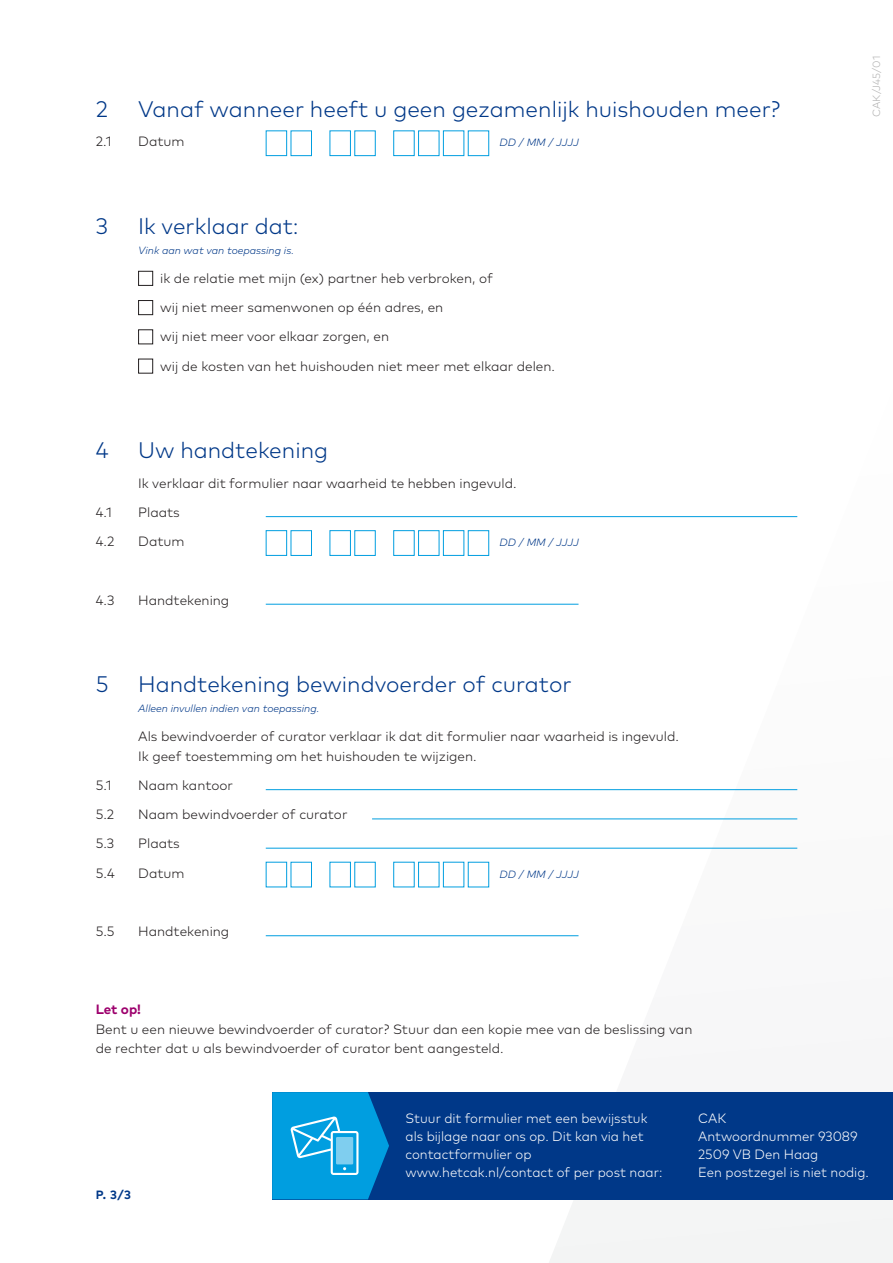
<style>
.page{position:relative;width:893px;height:1263px;background:#fff}
.page>*{position:absolute;margin:0;border:0;box-sizing:border-box;transform-origin:0 0}
._03___tussenkop{font:300 22.5px "Mark Pro";color:#003888}
._11___invulregel{font:300 13.5px "Mark Pro";color:#231f20}
._08___TOOLTIP_broodt{font:300 13.5px/18px "Mark Pro";color:#fff}
._05___platte_tekst{font:300 13.5px/19.5px "Mark Pro";color:#231f20}
._05___platte_tekst-2{font:700 13.5px "Mark Pro";color:#9d006d}
.t1{font:700 12px "Mark Pro";color:#003888}
._11___invulregel-2{font:italic 300 10.5px "Mark Pro";color:#003888}
.t2{font:300 10.5px "Mark Pro";color:#b3b3b3}
</style>
<div class="page">
<svg style="left:549px;top:516px;width:344px;height:747px"></svg>
<div style="left:272px;top:1092px;width:621px;height:107px;background:#003888"></div>
<svg style="left:272px;top:1092px;width:117px;height:107px;background:#139cda"></svg>
<div style="left:266px;top:130px;width:21px;height:26px;border:1px solid #009ee0"></div>
<div style="left:291px;top:130px;width:21px;height:26px;border:1px solid #009ee0"></div>
<div style="left:330px;top:130px;width:21px;height:26px;border:1px solid #009ee0"></div>
<div style="left:354px;top:130px;width:22px;height:26px;border:1px solid #009ee0"></div>
<div style="left:393px;top:130px;width:22px;height:26px;border:1px solid #009ee0"></div>
<div style="left:418px;top:130px;width:21px;height:26px;border:1px solid #009ee0"></div>
<div style="left:443px;top:130px;width:21px;height:26px;border:1px solid #009ee0"></div>
<div style="left:138px;top:271px;width:15px;height:15px;border:1px solid #231f20"></div>
<div style="left:138px;top:300px;width:15px;height:15px;border:1px solid #231f20"></div>
<div style="left:138px;top:329px;width:15px;height:15px;border:1px solid #231f20"></div>
<div style="left:138px;top:359px;width:15px;height:15px;border:1px solid #231f20"></div>
<hr style="left:266px;top:516px;width:531px;height:1px;background:#009ee0">
<div style="left:266px;top:530px;width:21px;height:26px;border:1px solid #009ee0"></div>
<div style="left:291px;top:530px;width:21px;height:26px;border:1px solid #009ee0"></div>
<div style="left:330px;top:530px;width:21px;height:26px;border:1px solid #009ee0"></div>
<div style="left:354px;top:530px;width:22px;height:26px;border:1px solid #009ee0"></div>
<div style="left:393px;top:530px;width:22px;height:26px;border:1px solid #009ee0"></div>
<div style="left:418px;top:530px;width:21px;height:26px;border:1px solid #009ee0"></div>
<div style="left:443px;top:530px;width:21px;height:26px;border:1px solid #009ee0"></div>
<div style="left:468px;top:530px;width:21px;height:26px;border:1px solid #009ee0"></div>
<hr style="left:266px;top:604px;width:312px;height:1px;background:#009ee0">
<hr style="left:266px;top:789px;width:531px;height:1px;background:#009ee0">
<hr style="left:372px;top:818px;width:425px;height:1px;background:#009ee0">
<hr style="left:266px;top:848px;width:531px;height:1px;background:#009ee0">
<div style="left:266px;top:862px;width:21px;height:25px;border:1px solid #009ee0"></div>
<div style="left:291px;top:862px;width:21px;height:25px;border:1px solid #009ee0"></div>
<div style="left:330px;top:862px;width:21px;height:25px;border:1px solid #009ee0"></div>
<div style="left:354px;top:862px;width:22px;height:25px;border:1px solid #009ee0"></div>
<div style="left:393px;top:862px;width:22px;height:25px;border:1px solid #009ee0"></div>
<div style="left:418px;top:862px;width:21px;height:25px;border:1px solid #009ee0"></div>
<div style="left:443px;top:862px;width:21px;height:25px;border:1px solid #009ee0"></div>
<hr style="left:266px;top:935px;width:312px;height:1px;background:#009ee0">
<p class="_03___tussenkop" style="left:96px;top:92px;width:14px">2</p>
<p class="_03___tussenkop" style="left:138px;top:92px;width:644px">Vanaf wanneer heeft u geen gezamenlijk huishouden meer?</p>
<p class="_11___invulregel" style="left:96px;top:131px;width:17px">2.1</p>
<p class="_11___invulregel" style="left:138px;top:131px;width:48px">Datum</p>
<p class="_11___invulregel-2" style="left:500px;top:135px;width:81px">DD / MM / JJJJ</p>
<p class="_03___tussenkop" style="left:96px;top:209px;width:14px">3</p>
<p class="_03___tussenkop" style="left:138px;top:209px;width:162px">Ik verklaar dat:</p>
<p class="_11___invulregel-2" style="left:138px;top:242px;width:157px">Vink aan wat van toepassing is.</p>
<p class="_11___invulregel" style="left:160px;top:268px;width:334px">ik de relatie met mijn (ex) partner heb verbroken, of</p>
<p class="_11___invulregel" style="left:160px;top:297px;width:285px">wij niet meer samenwonen op één adres, en</p>
<p class="_11___invulregel" style="left:160px;top:326px;width:230px">wij niet meer voor elkaar zorgen, en</p>
<p class="_11___invulregel" style="left:160px;top:356px;width:396px">wij de kosten van het huishouden niet meer met elkaar delen.</p>
<p class="_03___tussenkop" style="left:96px;top:433px;width:14px">4</p>
<p class="_03___tussenkop" style="left:138px;top:433px;width:191px">Uw handtekening</p>
<p class="_11___invulregel" style="left:138px;top:473px;width:380px">Ik verklaar dit formulier naar waarheid te hebben ingevuld.</p>
<p class="_11___invulregel" style="left:96px;top:502px;width:18px">4.1</p>
<p class="_11___invulregel" style="left:138px;top:502px;width:43px">Plaats</p>
<p class="_11___invulregel" style="left:96px;top:531px;width:20px">4.2</p>
<p class="_11___invulregel" style="left:138px;top:531px;width:48px">Datum</p>
<p class="_11___invulregel-2" style="left:500px;top:534px;width:81px">DD / MM / JJJJ</p>
<p class="_11___invulregel" style="left:96px;top:590px;width:20px">4.3</p>
<p class="_11___invulregel" style="left:138px;top:590px;width:93px">Handtekening</p>
<p class="_03___tussenkop" style="left:96px;top:667px;width:14px">5</p>
<p class="_03___tussenkop" style="left:138px;top:667px;width:435px">Handtekening bewindvoerder of curator</p>
<p class="_11___invulregel-2" style="left:138px;top:700px;width:183px">Alleen invullen indien van toepassing.</p>
<p class="_11___invulregel" style="left:138px;top:726px;width:542px">Als bewindvoerder of curator verklaar ik dat dit formulier naar waarheid is ingevuld.</p>
<p class="_11___invulregel" style="left:138px;top:746px;width:340px">Ik geef toestemming om het huishouden te wijzigen.</p>
<p class="_11___invulregel" style="left:96px;top:775px;width:18px">5.1</p>
<p class="_11___invulregel" style="left:138px;top:775px;width:96px">Naam kantoor</p>
<p class="_11___invulregel" style="left:96px;top:804px;width:20px">5.2</p>
<p class="_11___invulregel" style="left:138px;top:804px;width:211px">Naam bewindvoerder of curator</p>
<p class="_11___invulregel" style="left:96px;top:833px;width:20px">5.3</p>
<p class="_11___invulregel" style="left:138px;top:833px;width:43px">Plaats</p>
<p class="_11___invulregel" style="left:96px;top:863px;width:21px">5.4</p>
<p class="_11___invulregel" style="left:138px;top:863px;width:48px">Datum</p>
<p class="_11___invulregel-2" style="left:500px;top:866px;width:81px">DD / MM / JJJJ</p>
<p class="_11___invulregel" style="left:96px;top:921px;width:21px">5.5</p>
<p class="_11___invulregel" style="left:138px;top:921px;width:93px">Handtekening</p>
<p class="_05___platte_tekst-2" style="left:96px;top:999px;width:47px">Let op!</p>
<p class="_05___platte_tekst" style="left:96px;top:1018px;width:598px">Bent u een nieuwe bewindvoerder of curator? Stuur dan een kopie mee van de beslissing van de rechter dat u als bewindvoerder of curator bent aangesteld.</p>
<p class="t2" style="left:868px;top:117px;width:63px;rotate:-90deg">CAK/J45/01</p>
<p class="t1" style="left:96px;top:1186px;width:37px">P. 3/3</p>
<p class="_08___TOOLTIP_broodt" style="left:406px;top:1108px;width:258px">Stuur dit formulier met een bewijsstuk als bijlage naar ons op. Dit kan via het contactformulier op www.hetcak.nl/contact of per post naar:</p>
<p class="_08___TOOLTIP_broodt" style="left:698px;top:1108px;width:30px">CAK</p>
<p class="_08___TOOLTIP_broodt" style="left:698px;top:1126px;width:161px">Antwoordnummer 93089</p>
<p class="_08___TOOLTIP_broodt" style="left:698px;top:1144px;width:122px">2509 VB Den Haag</p>
<p class="_08___TOOLTIP_broodt" style="left:698px;top:1162px;width:172px">Een postzegel is niet nodig.</p>
</div>
